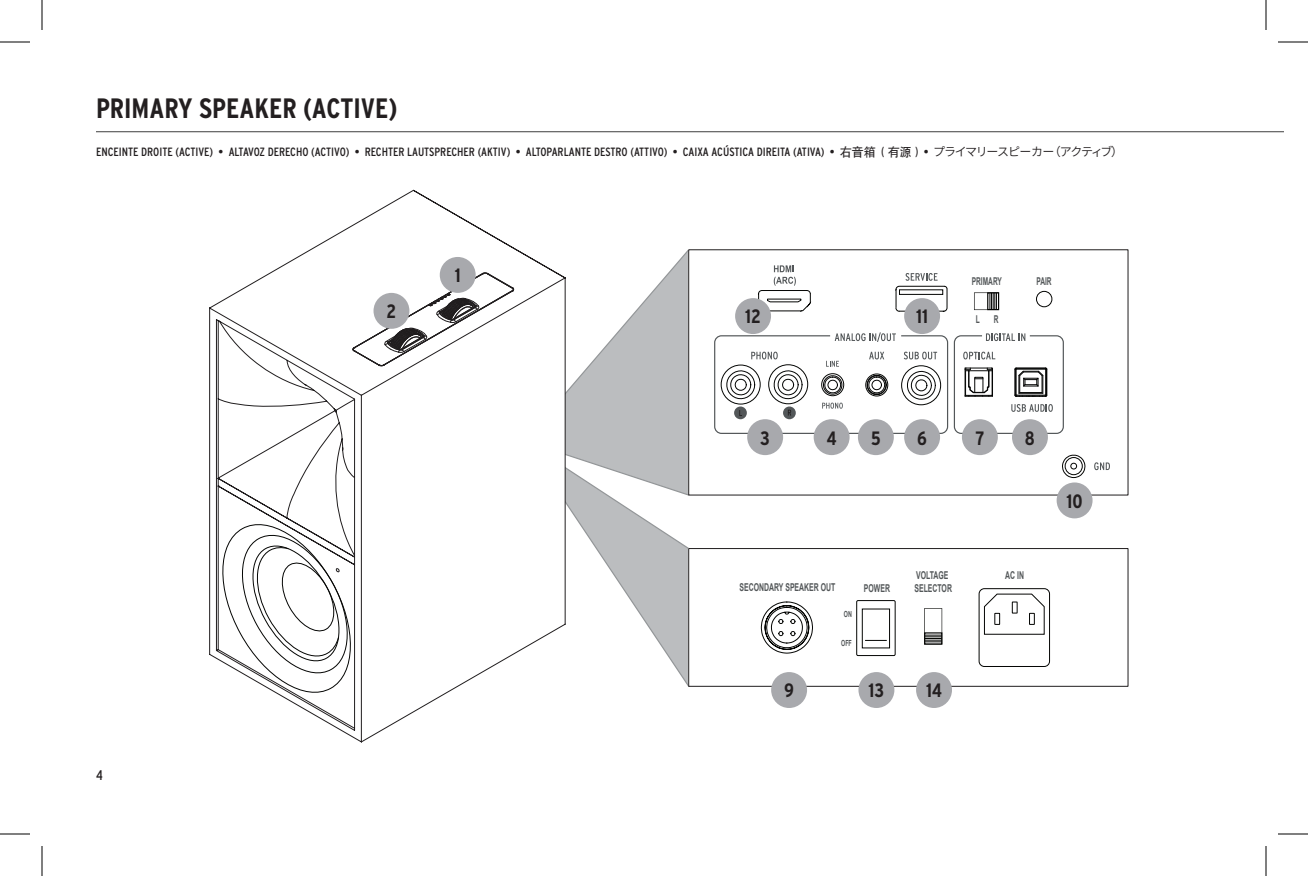
<style>
.page{position:relative;width:1308px;height:876px;background:#fff}
.page>*{position:absolute;margin:0;border:0;box-sizing:border-box;transform-origin:0 0}
.t1{font:700 28px "Interstate Condensed";color:#231f20}
.t2{font:700 19.4px "Interstate Condensed";color:#231f20}
.t3{font:14px "Interstate Condensed";color:#231f20}
.t4{font:12px "Interstate Condensed";color:#231f20}
.t5{font:700 10.8px/13px "Arial";color:#535759;scale:.64 1}
.t6{font:700 10.8px "Arial";color:#535759;scale:.61 1}
.t7{font:700 8.4px "Arial";color:#535759;scale:.64 1}
.s1{font-family:"SIL Hei Med Jian"}
.s2{font-family:"Source Han Sans JP"}
</style>
<div class="page">
<hr style="left:96px;top:131px;width:1188px;height:1px;background:#3e3e3f">
<svg style="left:566px;top:250px;width:124px;height:436px"></svg>
<div style="left:688px;top:548px;width:440px;height:139px;border:1px solid #201d1e"></div>
<svg style="left:1094px;top:462px;width:16px;height:8px"></svg>
<svg style="left:904px;top:352px;width:33px;height:7px"></svg>
<svg style="left:869px;top:352px;width:15px;height:7px"></svg>
<svg style="left:751px;top:352px;width:27px;height:7px"></svg>
<svg style="left:826px;top:361px;width:13px;height:6px"></svg>
<svg style="left:822px;top:403px;width:21px;height:6px"></svg>
<svg style="left:963px;top:352px;width:32px;height:7px"></svg>
<svg style="left:1011px;top:404px;width:42px;height:8px"></svg>
<svg style="left:986px;top:333px;width:39px;height:8px"></svg>
<svg style="left:835px;top:332px;width:61px;height:10px"></svg>
<div style="left:783px;top:407px;width:13px;height:12px;background:#535759;border-radius:50%"></div>
<svg style="left:788px;top:410px;width:3px;height:6px"></svg>
<svg style="left:734px;top:407px;width:13px;height:12px"></svg>
<div style="left:714px;top:335px;width:234px;height:99px;border:1px solid #535759;border-radius:7px"></div>
<div style="left:954px;top:335px;width:110px;height:99px;border:1px solid #535759;border-radius:7px"></div>
<svg style="left:721px;top:365px;width:39px;height:39px"></svg>
<svg style="left:768px;top:364px;width:40px;height:40px"></svg>
<svg style="left:821px;top:373px;width:23px;height:23px"></svg>
<svg style="left:865px;top:374px;width:23px;height:22px"></svg>
<svg style="left:901px;top:365px;width:40px;height:40px"></svg>
<div style="left:1036px;top:291px;width:16px;height:16px;background:#fff;border:1px solid #040503;border-radius:50%"></div>
<svg style="left:895px;top:273px;width:53px;height:39px"></svg>
<svg style="left:761px;top:601px;width:52px;height:53px"></svg>
<svg style="left:866px;top:375px;width:21px;height:20px"></svg>
<svg style="left:823px;top:375px;width:20px;height:20px"></svg>
<svg style="left:964px;top:367px;width:29px;height:30px"></svg>
<svg style="left:1014px;top:367px;width:34px;height:30px"></svg>
<svg style="left:907px;top:371px;width:29px;height:29px"></svg>
<svg style="left:774px;top:370px;width:29px;height:29px"></svg>
<svg style="left:726px;top:370px;width:29px;height:29px"></svg>
<hr style="left:899px;top:290px;width:44px;height:4px;background:#fff">
<div style="left:899px;top:290px;width:44px;height:5px;border:1px solid #040503"></div>
<svg style="left:758px;top:265px;width:53px;height:47px"></svg>
<svg style="left:974px;top:292px;width:25px;height:18px"></svg>
<div style="left:924px;top:632px;width:18px;height:13px;border:1px solid #040503"></div>
<svg style="left:924px;top:608px;width:18px;height:36px"></svg>
<svg style="left:1062px;top:455px;width:23px;height:23px"></svg>
<div style="left:979px;top:588px;width:71px;height:79px;border:1px solid #040503;border-radius:5px"></div>
<svg style="left:983px;top:593px;width:62px;height:42px"></svg>
<div style="left:995px;top:613px;width:5px;height:12px;border:1px solid #040503"></div>
<div style="left:1012px;top:602px;width:5px;height:11px;border:1px solid #040503"></div>
<div style="left:1029px;top:613px;width:6px;height:12px;border:1px solid #040503"></div>
<div style="left:856px;top:600px;width:39px;height:56px;border:1px solid #040503"></div>
<div style="left:862px;top:609px;width:28px;height:39px;border:1px solid #040503"></div>
<svg style="left:865px;top:640px;width:22px;height:1px"></svg>
<svg style="left:209px;top:190px;width:357px;height:553px"></svg>
<svg style="left:216px;top:514px;width:141px;height:189px"></svg>
<svg style="left:352px;top:273px;width:162px;height:93px"></svg>
<div style="left:904px;top:419px;width:36px;height:36px;background:#a8a9ad;border-radius:50%"></div>
<div style="left:814px;top:419px;width:36px;height:36px;background:#a8a9ad;border-radius:50%"></div>
<div style="left:962px;top:419px;width:36px;height:36px;background:#a8a9ad;border-radius:50%"></div>
<div style="left:904px;top:298px;width:36px;height:36px;background:#a8a9ad;border-radius:50%"></div>
<div style="left:735px;top:298px;width:36px;height:36px;background:#a8a9ad;border-radius:50%"></div>
<div style="left:1012px;top:419px;width:36px;height:36px;background:#a8a9ad;border-radius:50%"></div>
<div style="left:747px;top:419px;width:36px;height:36px;background:#a8a9ad;border-radius:50%"></div>
<div style="left:771px;top:672px;width:36px;height:36px;background:#a8a9ad;border-radius:50%"></div>
<div style="left:858px;top:419px;width:36px;height:36px;background:#a8a9ad;border-radius:50%"></div>
<div style="left:1057px;top:482px;width:36px;height:36px;background:#a8a9ad;border-radius:50%"></div>
<div style="left:858px;top:672px;width:36px;height:36px;background:#a8a9ad;border-radius:50%"></div>
<div style="left:916px;top:672px;width:36px;height:36px;background:#a8a9ad;border-radius:50%"></div>
<div style="left:440px;top:257px;width:36px;height:36px;background:#a8a9ad;border-radius:50%"></div>
<div style="left:374px;top:293px;width:35px;height:36px;background:#a8a9ad;border-radius:50%"></div>
<hr style="left:0;top:42px;width:30px;height:1px;background:#000">
<hr style="left:1278px;top:42px;width:30px;height:1px;background:#000">
<hr style="left:0;top:834px;width:30px;height:1px;background:#000">
<hr style="left:1278px;top:834px;width:30px;height:1px;background:#000">
<hr style="left:42px;top:0;width:1px;height:30px;background:#000">
<hr style="left:42px;top:846px;width:1px;height:30px;background:#000">
<hr style="left:1266px;top:0;width:1px;height:30px;background:#000">
<hr style="left:1266px;top:846px;width:1px;height:30px;background:#000">
<h1 class="t1" style="left:96px;top:93px;width:303px">PRIMARY SPEAKER (ACTIVE)</h1>
<p class="t4" style="left:96px;top:145px;width:1029px">ENCEINTE DROITE (ACTIVE) • ALTAVOZ DERECHO (ACTIVO) • RECHTER LAUTSPRECHER (AKTIV) • ALTOPARLANTE DESTRO (ATTIVO) • CAIXA ACÚSTICA DIREITA (ATIVA) • <span class="s1">右音箱（有源）</span>• <span class="s2">プライマリースピーカー（アクティブ）</span></p>
<p class="t3" style="left:96px;top:767px;width:8px">4</p>
<h2 class="t2" style="left:386px;top:301px;width:12px">2</h2>
<h2 class="t2" style="left:455px;top:265px;width:8px">1</h2>
<h2 class="t2" style="left:745px;top:306px;width:18px">12</h2>
<h2 class="t2" style="left:916px;top:306px;width:14px">11</h2>
<p class="t6" style="left:972px;top:275px;width:51px">PRIMARY</p>
<p class="t6" style="left:976px;top:312px;width:8px">L</p>
<p class="t6" style="left:994px;top:312px;width:9px">R</p>
<p class="t6" style="left:1036px;top:275px;width:26px">PAIR</p>
<h2 class="t2" style="left:760px;top:427px;width:11px">3</h2>
<h2 class="t2" style="left:1025px;top:427px;width:12px">8</h2>
<h2 class="t2" style="left:827px;top:427px;width:11px">4</h2>
<h2 class="t2" style="left:917px;top:427px;width:11px">6</h2>
<h2 class="t2" style="left:975px;top:427px;width:10px">7</h2>
<h2 class="t2" style="left:871px;top:427px;width:11px">5</h2>
<p class="t5" style="left:740px;top:582px;width:151px">SECONDARY SPEAKER OUT</p>
<p class="t5" style="left:864px;top:582px;width:42px">POWER</p>
<p class="t7" style="left:844px;top:609px;width:14px">ON</p>
<p class="t7" style="left:841px;top:637px;width:18px">OFF</p>
<p class="t5" style="left:914px;top:569px;width:60px">VOLTAGE<br>SELECTOR</p>
<h2 class="t2" style="left:784px;top:680px;width:11px">9</h2>
<h2 class="t2" style="left:868px;top:680px;width:17px">13</h2>
<h2 class="t2" style="left:926px;top:680px;width:17px">14</h2>
<p class="t5" style="left:1005px;top:569px;width:31px">AC IN</p>
<h2 class="t2" style="left:1066px;top:490px;width:18px">10</h2>
</div>
